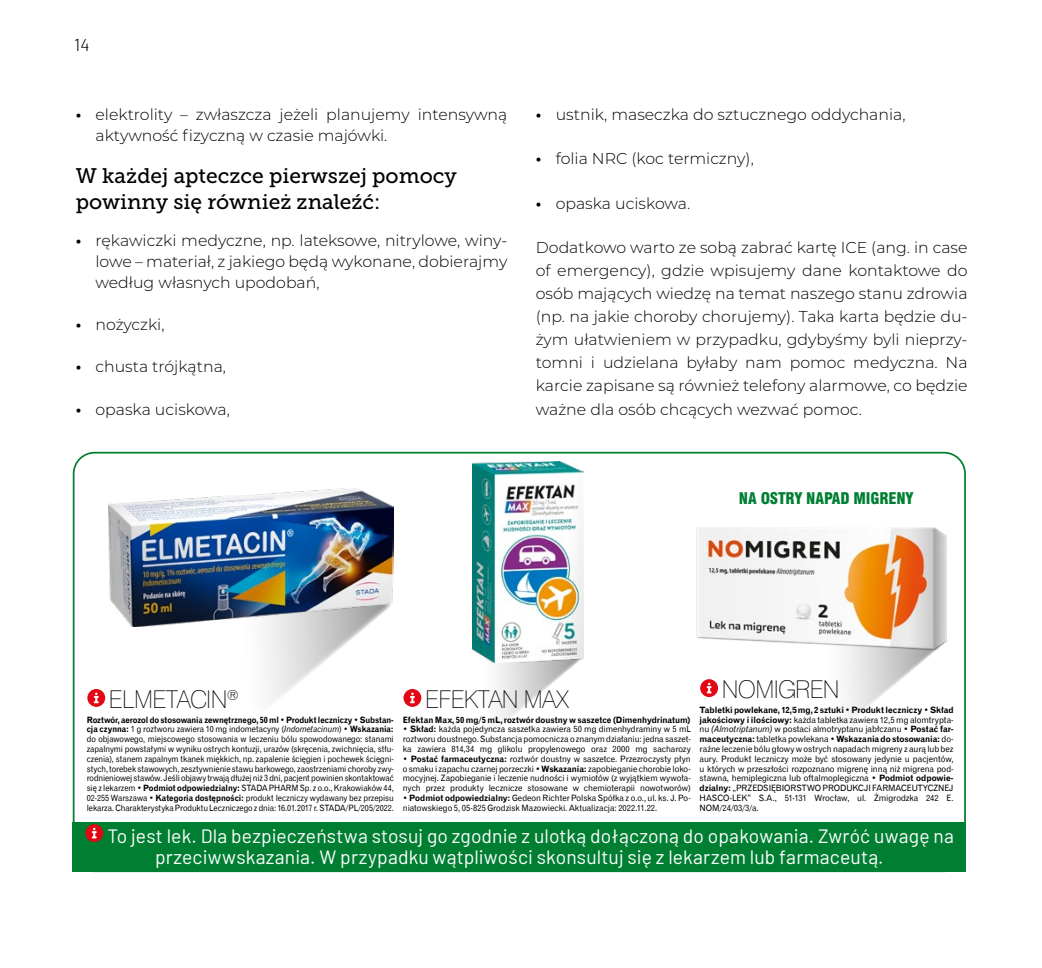
<style>
.page{position:relative;width:1042px;height:968px;background:#fff}
.page>*{position:absolute;margin:0;border:0;box-sizing:border-box;transform-origin:0 0}
.t1{font:24.5px "Swis 721 Th EU Normal";letter-spacing:-.025em;color:#000}
.t2{font:21px/25.2px "Museo Slab 500";color:#000}
.t3{font:19.25px/21px "Barlow";letter-spacing:.005em;color:#fff}
.t4{font:100 17.5px "Barlow";color:#000}
.t5{font:300 15.75px/23.1px "Montserrat";color:#000;text-align:justify}
.t6{font:15.75px "Swis 721 Blk Cn EU";letter-spacing:-.01em;color:#007f32}
.t7{font:8.75px/9.8px "Gothic 720 EU";letter-spacing:-.005em;color:#000;text-align:justify;scale:.91 1}
.t8{font:8.75px/9.8px "Gothic 720 EU";letter-spacing:-.005em;color:#000;text-align:justify;scale:.95 1}
.t9{font:8.75px/9.8px "Gothic 720 EU";letter-spacing:-.005em;color:#000;text-align:justify;scale:.96 1}
.t10{font:700 8.75px "Gothic 720 EU";color:#000;scale:.95 1}
.s1{font-weight:700}
.s2{font-style:italic}
</style>
<div class="page">
<div style="left:73px;top:822px;width:893px;height:49px;background:#007f32"></div>
<div style="left:85px;top:824px;width:18px;height:17px;background:#e30613;border-radius:50%"></div>
<svg style="left:92px;top:827px;width:5px;height:11px"></svg>
<div style="left:87px;top:689px;width:18px;height:17px;background:#e30613;border-radius:50%"></div>
<svg style="left:94px;top:692px;width:5px;height:11px"></svg>
<div style="left:700px;top:679px;width:18px;height:18px;background:#e30613;border-radius:50%"></div>
<svg style="left:707px;top:682px;width:4px;height:11px"></svg>
<svg style="left:845px;top:620px;width:102px;height:100px"></svg>
<img style="left:696px;top:527px;width:250px;height:123px">
<svg style="left:265px;top:626px;width:102px;height:76px"></svg>
<img style="left:109px;top:488px;width:285px;height:138px">
<div style="left:403px;top:689px;width:18px;height:17px;background:#e30613;border-radius:50%"></div>
<svg style="left:410px;top:692px;width:5px;height:11px"></svg>
<svg style="left:491px;top:637px;width:93px;height:87px"></svg>
<img style="left:472px;top:461px;width:111px;height:201px">
<h3 class="t4" style="left:74px;top:32px;width:17px">14</h3>
<h3 class="t5" style="left:95px;top:104px;width:413px;line-height:21px;text-indent:-20px"><span class="s1">•</span> elektrolity – zwłaszcza jeżeli planujemy intensywną aktywność fizyczną w czasie majówki.</h3>
<h2 class="t2" style="left:76px;top:164px;width:383px">W każdej apteczce pierwszej pomocy powinny się również znaleźć:</h2>
<h3 class="t5" style="left:95px;top:230px;width:413px;line-height:21px;text-indent:-20px"><span class="s1">•</span> rękawiczki medyczne, np. lateksowe, nitrylowe, winy&shy;lowe – materiał, z jakiego będą wykonane, dobierajmy według własnych upodobań,</h3>
<h3 class="t5" style="left:76px;top:313px;width:90px"><span class="s1">•</span> nożyczki,</h3>
<h3 class="t5" style="left:76px;top:355px;width:152px"><span class="s1">•</span> chusta trójkątna,</h3>
<h3 class="t5" style="left:76px;top:397px;width:156px"><span class="s1">•</span> opaska uciskowa,</h3>
<h3 class="t5" style="left:536px;top:103px;width:371px"><span class="s1">•</span> ustnik, maseczka do sztucznego oddychania,</h3>
<h3 class="t5" style="left:536px;top:147px;width:219px"><span class="s1">•</span> folia NRC (koc termiczny),</h3>
<h3 class="t5" style="left:536px;top:191px;width:156px"><span class="s1">•</span> opaska uciskowa.</h3>
<p class="t5" style="left:536px;top:235px;width:433px">Dodatkowo warto ze sobą zabrać kartę ICE (ang. in case of emergency), gdzie wpisujemy dane kontaktowe do osób mających wiedzę na temat naszego stanu zdrowia (np. na jakie choroby chorujemy). Taka karta będzie du&shy;żym ułatwieniem w przypadku, gdybyśmy byli nieprzy&shy;tomni i udzielana byłaby nam pomoc medyczna. Na karcie zapisane są również telefony alarmowe, co będzie ważne dla osób chcących wezwać pomoc.</p>
<h3 class="t6" style="left:739px;top:489px;width:176px">NA OSTRY NAPAD MIGRENY</h3>
<h1 class="t1" style="left:109px;top:684px;width:131px">ELMETACIN<sup>®</sup></h1>
<p class="t7" style="left:87px;top:714px;width:339px"><span class="s1">Roztwór, aerozol do stosowania zewnętrznego, 50 ml • Produkt leczniczy • Substan&shy;cja czynna:</span> 1 g roztworu zawiera 10 mg indometacyny (<span class="s2">Indometacinum</span>) <span class="s1">• Wskazania: </span>do objawowego, miejscowego stosowania w leczeniu bólu spowodowanego: stanami zapalnymi powstałymi w wyniku ostrych kontuzji, urazów (skręcenia, zwichnięcia, stłu&shy;czenia), stanem zapalnym tkanek miękkich, np. zapalenie ścięgien i pochewek ścięgni&shy;stych, torebek stawowych, zesztywnienie stawu barkowego, zaostrzeniami choroby zwy&shy;rodnieniowej stawów. Jeśli objawy trwają dłużej niż 3 dni, pacjent powinien skontaktować się z lekarzem <span class="s1">• Podmiot odpowiedzialny:</span> STADA PHARM Sp. z o.o., Krakowiaków 44, 02-255 Warszawa <span class="s1">• Kategoria dostępności:</span> produkt leczniczy wydawany bez przepisu lekarza. Charakterystyka Produktu Leczniczego z dnia: 16.01.2017 r. STADA/PL/205/2022.</p>
<h1 class="t1" style="left:425px;top:684px;width:145px">EFEKTAN MAX</h1>
<p class="t10" style="left:403px;top:714px;width:305px">Efektan Max, 50 mg/5 mL, roztwór doustny w saszetce (Dimenhydrinatum)</p>
<p class="t8" style="left:403px;top:724px;width:305px"><span class="s1">• Skład:</span> każda pojedyncza saszetka zawiera 50 mg dimenhydraminy w 5 mL roztworu doustnego. Substancja pomocnicza o znanym działaniu: jedna saszet&shy;ka zawiera 814,34 mg glikolu propylenowego oraz 2000 mg sacharozy</p>
<p class="t8" style="left:403px;top:754px;width:304px"><span class="s1">• Postać farmaceutyczna:</span> roztwór doustny w saszetce. Przezroczysty płyn o smaku i zapachu czarnej porzeczki <span class="s1">• Wskazania:</span> zapobieganie chorobie loko&shy;mocyjnej. Zapobieganie i leczenie nudności i wymiotów (z wyjątkiem wywoła&shy;nych przez produkty lecznicze stosowane w chemioterapii nowotworów)</p>
<p class="t8" style="left:403px;top:793px;width:304px">• <span class="s1">Podmiot odpowiedzialny:</span> Gedeon Richter Polska Spółka z o.o., ul. ks. J. Po&shy;niatowskiego 5, 05-825 Grodzisk Mazowiecki. Aktualizacja: 2022.11.22.</p>
<h1 class="t1" style="left:722px;top:674px;width:119px">NOMIGREN</h1>
<p class="t9" style="left:699px;top:705px;width:266px"><span class="s1">Tabletki powlekane, 12,5 mg, 2 sztuki • Produkt leczniczy • Skład jakościowy i ilościowy:</span> każda tabletka zawiera 12,5 mg alomtrypta&shy;nu <span class="s2">(Almotriptanum)</span> w postaci almotryptanu jabłczanu <span class="s1">• Postać far&shy;maceutyczna:</span> tabletka powlekana <span class="s1">• Wskazania do stosowania:</span> do&shy;raźne leczenie bólu głowy w ostrych napadach migreny z aurą lub bez aury. Produkt leczniczy może być stosowany jedynie u pacjentów, u których w przeszłości rozpoznano migrenę inną niż migrena pod&shy;stawna, hemiplegiczna lub oftalmoplegiczna <span class="s1">• Podmiot odpowie&shy;dzialny:</span> „PRZEDSIĘBIORSTWO PRODUKCJI FARMACEUTYCZNEJ HASCO-LEK” S.A., 51-131 Wrocław, ul. Żmigrodzka 242 E.<br>NOM/24/03/3/a.</p>
<h3 class="t3" style="left:155px;top:824px;width:800px;text-indent:-47px">To jest lek. Dla bezpieczeństwa stosuj go zgodnie z ulotką dołączoną do opakowania. Zwróć uwagę na przeciwwskazania. W przypadku wątpliwości skonsultuj się z lekarzem lub farmaceutą.</h3>
</div>
